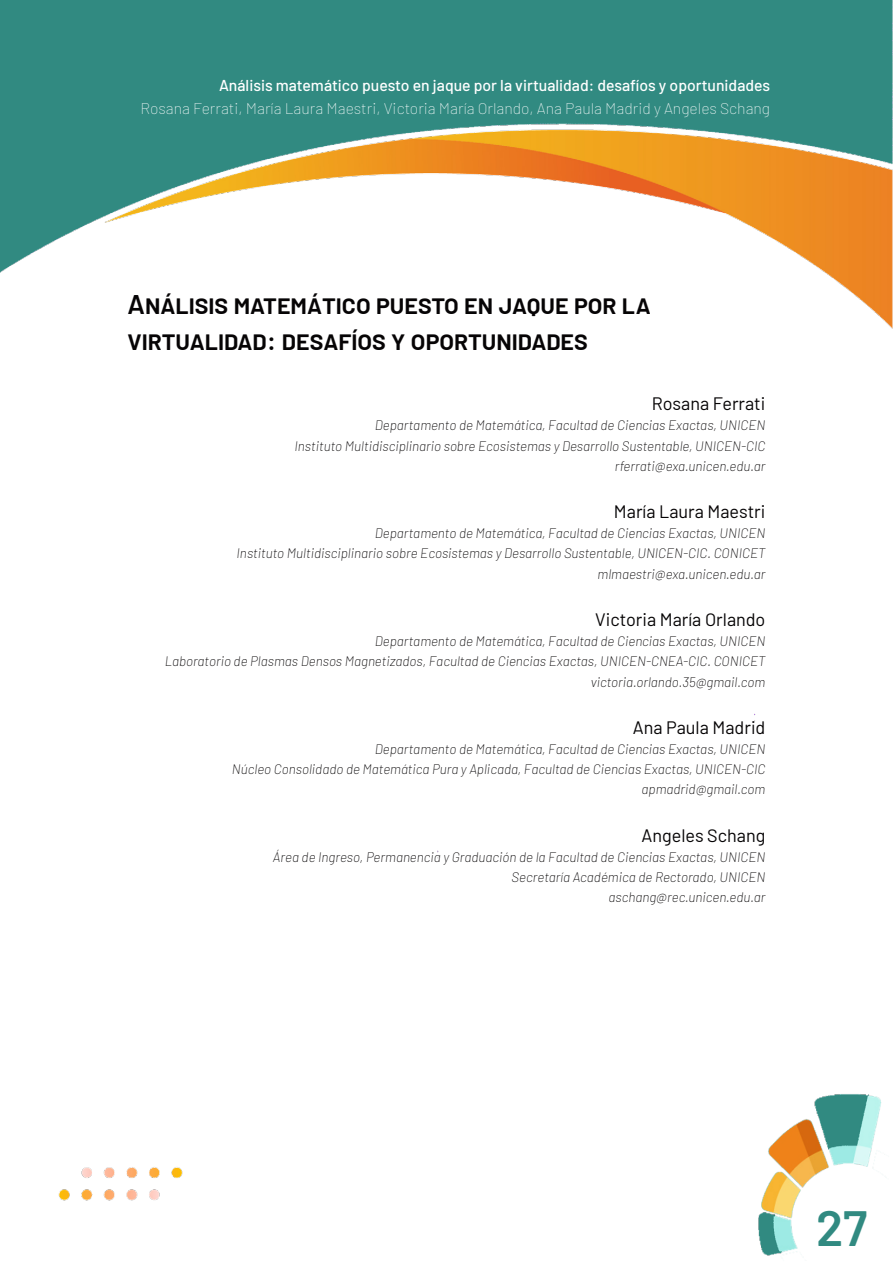
<style>
.page{position:relative;width:893px;height:1276px;background:#fff}
.page>*{position:absolute;margin:0;border:0;box-sizing:border-box;transform-origin:0 0}
.t1{font:600 49.5px "Barlow";color:#318a81}
.Título_artículo{font:600 27px/36px "Barlow";color:#060405}
.Autores_as_subtítulo{font:18px "Barlow";color:#060405}
.t2{font:100 15.75px "Barlow";color:#fff}
.t3{font:500 15.75px "Barlow";color:#fff}
.Afiliación{font:italic 200 13.5px "Barlow";color:#060405}
</style>
<div class="page">
<img style="left:0;top:0;width:893px;height:1256px">
<p class="t3" style="left:219px;top:74px;width:553px">Análisis matemático puesto en jaque por la virtualidad: desafíos y oportunidades</p>
<p class="t2" style="left:140px;top:97px;width:631px">Rosana Ferrati, María Laura Maestri, Victoria María Orlando, Ana Paula Madrid y Angeles Schang</p>
<p class="Título_artículo" style="left:128px;top:284px;width:525px">Análisis matemático puesto en jaque por la virtualidad: desafíos y oportunidades</p>
<p class="Autores_as_subtítulo" style="left:652px;top:390px;width:115px">Rosana Ferrati</p>
<p class="Afiliación" style="left:375px;top:416px;width:392px">Departamento de Matemática, Facultad de Ciencias Exactas, UNICEN</p>
<p class="Afiliación" style="left:294px;top:436px;width:472px">Instituto Multidisciplinario sobre Ecosistemas y Desarrollo Sustentable, UNICEN-CIC</p>
<p class="Afiliación" style="left:615px;top:456px;width:152px">rferrati@exa.unicen.edu.ar</p>
<p class="Autores_as_subtítulo" style="left:614px;top:498px;width:153px">María Laura Maestri</p>
<p class="Afiliación" style="left:375px;top:523px;width:392px">Departamento de Matemática, Facultad de Ciencias Exactas, UNICEN</p>
<p class="Afiliación" style="left:237px;top:544px;width:530px">Instituto Multidisciplinario sobre Ecosistemas y Desarrollo Sustentable, UNICEN-CIC. CONICET</p>
<p class="Afiliación" style="left:597px;top:564px;width:169px">mlmaestri@exa.unicen.edu.ar</p>
<p class="Autores_as_subtítulo" style="left:595px;top:606px;width:172px">Victoria María Orlando</p>
<p class="Afiliación" style="left:375px;top:631px;width:392px">Departamento de Matemática, Facultad de Ciencias Exactas, UNICEN</p>
<p class="Afiliación" style="left:165px;top:652px;width:602px">Laboratorio de Plasmas Densos Magnetizados, Facultad de Ciencias Exactas, UNICEN-CNEA-CIC. CONICET</p>
<p class="Afiliación" style="left:591px;top:672px;width:176px">victoria.orlando.35@gmail.com</p>
<p class="Autores_as_subtítulo" style="left:633px;top:714px;width:134px">Ana Paula Madrid</p>
<p class="Afiliación" style="left:375px;top:739px;width:392px">Departamento de Matemática, Facultad de Ciencias Exactas, UNICEN</p>
<p class="Afiliación" style="left:232px;top:759px;width:535px">Núcleo Consolidado de Matemática Pura y Aplicada, Facultad de Ciencias Exactas, UNICEN-CIC</p>
<p class="Afiliación" style="left:642px;top:780px;width:125px">apmadrid@gmail.com</p>
<p class="Autores_as_subtítulo" style="left:642px;top:822px;width:125px">Angeles Schang</p>
<p class="Afiliación" style="left:273px;top:847px;width:494px">Área de Ingreso, Permanencia y Graduación de la Facultad de Ciencias Exactas, UNICEN</p>
<p class="Afiliación" style="left:512px;top:867px;width:255px">Secretaría Académica de Rectorado, UNICEN</p>
<p class="Afiliación" style="left:608px;top:888px;width:158px">aschang@rec.unicen.edu.ar</p>
<h1 class="t1" style="left:816px;top:1191px;width:53px">27</h1>
</div>
